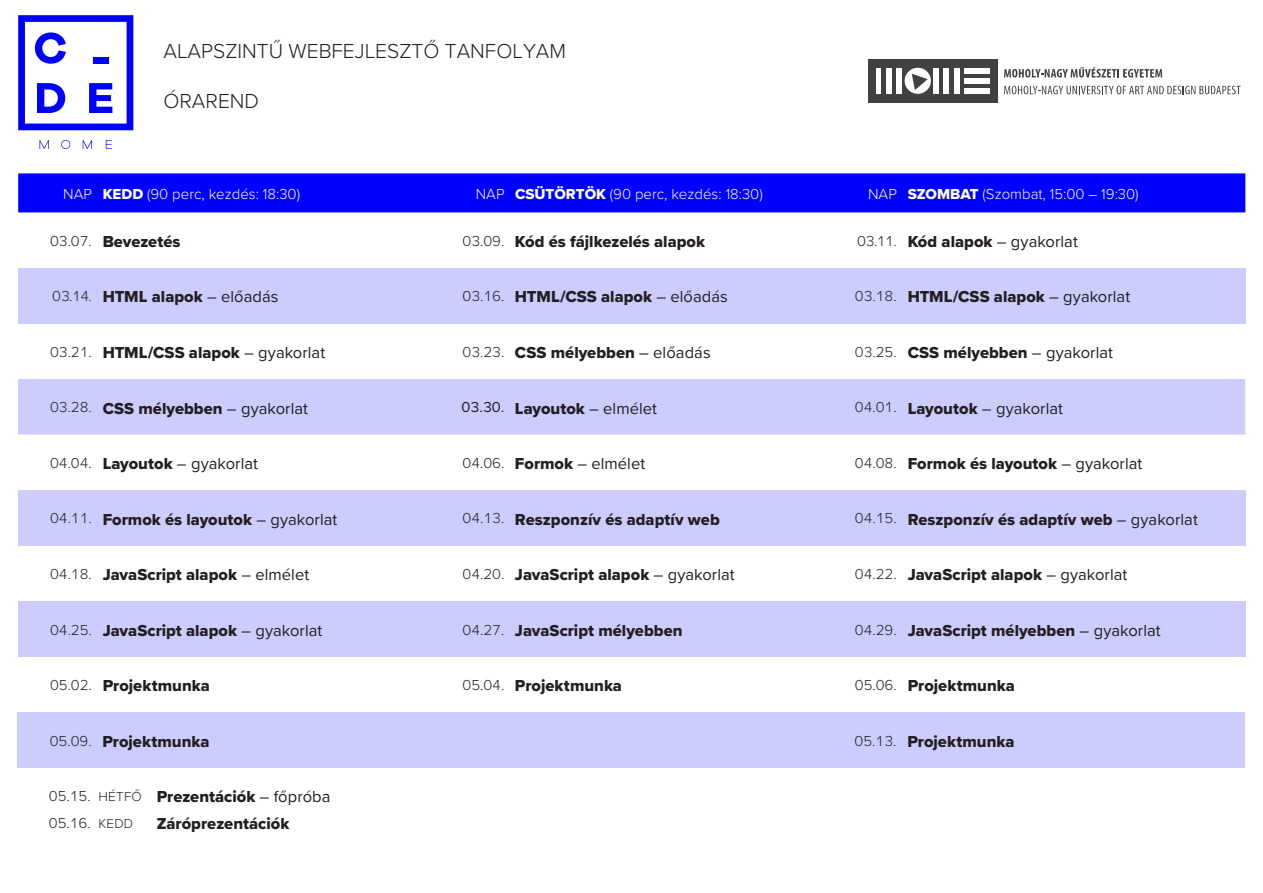
<style>
.page{position:relative;width:1263px;height:893px;background:#fff}
.page>*{position:absolute;margin:0;border:0;box-sizing:border-box;transform-origin:0 0}
.t1{font:300 21px "Proxima Nova";color:#231f20}
.t2{font:16.5px/27px "Proxima Nova Extrabld";color:#231f20}
.t3{font:16.5px "Proxima Nova";letter-spacing:.005em;color:#231f20}
.t4{font:300 15px "Proxima Nova";color:#fff}
.t5{font:300 15px/27px "Proxima Nova";color:#231f20}
.s1{font-family:"Proxima Nova Extrabld";font-weight:400}
.s2{font-family:"Proxima Nova";font-weight:300;font-size:15px}
.s3{font-weight:300;font-size:15px}
.s4{font-family:"Proxima Nova Extrabld"}
.s5{font-family:"Proxima Nova"}
.s6{font-family:"Proxima Nova";font-size:15px}
.s7{font-size:13.5px}
</style>
<div class="page">
<div style="left:18px;top:173px;width:1227px;height:39px;background:#0000fe"></div>
<div style="left:18px;top:490px;width:1227px;height:56px;background:#ccf"></div>
<div style="left:18px;top:379px;width:1227px;height:56px;background:#ccf"></div>
<div style="left:18px;top:601px;width:1227px;height:56px;background:#ccf"></div>
<div style="left:18px;top:268px;width:1227px;height:55px;background:#ccf"></div>
<div style="left:18px;top:712px;width:1227px;height:56px;background:#ccf"></div>
<svg style="left:1004px;top:67px;width:158px;height:10px"></svg>
<svg style="left:1004px;top:86px;width:236px;height:8px"></svg>
<div style="left:868px;top:59px;width:130px;height:43px;background:#414042"></div>
<div style="left:964px;top:78px;width:25px;height:5px;background:#fff"></div>
<div style="left:964px;top:68px;width:25px;height:5px;background:#fff"></div>
<div style="left:954px;top:68px;width:5px;height:25px;background:#fff"></div>
<div style="left:964px;top:88px;width:25px;height:5px;background:#fff"></div>
<div style="left:944px;top:68px;width:5px;height:25px;background:#fff"></div>
<div style="left:934px;top:68px;width:5px;height:25px;background:#fff"></div>
<svg style="left:905px;top:68px;width:26px;height:26px"></svg>
<div style="left:886px;top:68px;width:5px;height:25px;background:#fff"></div>
<div style="left:876px;top:68px;width:5px;height:25px;background:#fff"></div>
<div style="left:897px;top:68px;width:5px;height:25px;background:#fff"></div>
<svg style="left:18px;top:15px;width:115px;height:115px"></svg>
<svg style="left:40px;top:140px;width:9px;height:9px"></svg>
<svg style="left:61px;top:140px;width:9px;height:9px"></svg>
<svg style="left:83px;top:140px;width:9px;height:9px"></svg>
<svg style="left:106px;top:140px;width:6px;height:9px"></svg>
<div style="left:93px;top:58px;width:16px;height:6px;background:#00f"></div>
<p class="t1" style="left:163px;top:35px;width:404px">ALAPSZINTŰ WEBFEJLESZTŐ TANFOLYAM</p>
<p class="t1" style="left:163px;top:86px;width:97px">ÓRAREND</p>
<p class="t4" style="left:63px;top:183px;width:238px">NAP <span class="s1">KEDD</span> (90 perc, kezdés: 18:30)</p>
<p class="t4" style="left:476px;top:183px;width:288px">NAP <span class="s1">CSÜTÖRTÖK</span> (90 perc, kezdés: 18:30)</p>
<p class="t4" style="left:868px;top:183px;width:272px">NAP <span class="s1">SZOMBAT</span> (Szombat, 15:00 – 19:30)</p>
<p class="t2" style="left:50px;top:228px;width:132px"><span class="s2">03.07.</span> Bevezetés</p>
<p class="t2" style="left:463px;top:228px;width:244px"><span class="s2">03.09.</span> Kód és fájlkezelés alapok</p>
<p class="t3" style="left:857px;top:229px;width:222px"><span class="s3">03.11.</span> <span class="s4">Kód alapok</span> – gyakorlat</p>
<p class="t2" style="left:52px;top:283px;width:228px"><span class="s2">03.14.</span> HTML alapok <span class="s5">– előadás</span></p>
<p class="t2" style="left:463px;top:283px;width:267px"><span class="s2">03.16.</span> HTML/CSS alapok <span class="s5">– előadás</span></p>
<p class="t2" style="left:855px;top:283px;width:277px"><span class="s2">03.18.</span> HTML/CSS alapok <span class="s5">– gyakorlat</span></p>
<p class="t2" style="left:50px;top:339px;width:277px"><span class="s2">03.21.</span> HTML/CSS alapok <span class="s5">– gyakorlat</span></p>
<p class="t2" style="left:463px;top:339px;width:250px"><span class="s2">03.23.</span> CSS mélyebben <span class="s5">– előadás</span></p>
<p class="t2" style="left:855px;top:339px;width:260px"><span class="s2">03.25.</span> CSS mélyebben <span class="s5">– gyakorlat</span></p>
<p class="t2" style="left:50px;top:394px;width:259px"><span class="s2">03.28.</span> CSS mélyebben <span class="s5">– gyakorlat</span></p>
<p class="t2" style="left:462px;top:394px;width:197px"><span class="s6">03.30.</span> Layoutok <span class="s5">– elmélet</span></p>
<p class="t3" style="left:855px;top:396px;width:210px"><span class="s3">04.01.</span> <span class="s4">Layoutok</span> – gyakorlat</p>
<p class="t3" style="left:50px;top:451px;width:209px"><span class="s3">04.04.</span> <span class="s4">Layoutok</span> – gyakorlat</p>
<p class="t3" style="left:463px;top:451px;width:184px"><span class="s3">04.06.</span> <span class="s4">Formok</span> – elmélet</p>
<p class="t2" style="left:855px;top:450px;width:289px"><span class="s2">04.08.</span> Formok és layoutok <span class="s5">– gyakorlat</span></p>
<p class="t2" style="left:50px;top:505px;width:289px"><span class="s2">04.11.</span> Formok és layoutok <span class="s5">– gyakorlat</span></p>
<p class="t2" style="left:463px;top:505px;width:259px"><span class="s2">04.13.</span> Reszponzív és adaptív web</p>
<p class="t2" style="left:855px;top:505px;width:344px"><span class="s2">04.15.</span> Reszponzív és adaptív web <span class="s5">– gyakorlat</span></p>
<p class="t2" style="left:50px;top:561px;width:261px"><span class="s2">04.18.</span> JavaScript alapok <span class="s5">– elmélet</span></p>
<p class="t2" style="left:463px;top:561px;width:274px"><span class="s2">04.20.</span> JavaScript alapok <span class="s5">– gyakorlat</span></p>
<p class="t2" style="left:855px;top:561px;width:274px"><span class="s2">04.22.</span> JavaScript alapok <span class="s5">– gyakorlat</span></p>
<p class="t2" style="left:50px;top:616px;width:274px"><span class="s2">04.25.</span> JavaScript alapok <span class="s5">– gyakorlat</span></p>
<p class="t2" style="left:463px;top:616px;width:222px"><span class="s2">04.27.</span> JavaScript mélyebben</p>
<p class="t2" style="left:855px;top:616px;width:307px"><span class="s2">04.29.</span> JavaScript mélyebben <span class="s5">– gyakorlat</span></p>
<p class="t2" style="left:50px;top:672px;width:161px"><span class="s2">05.02.</span> Projektmunka</p>
<p class="t2" style="left:463px;top:672px;width:161px"><span class="s2">05.04.</span> Projektmunka</p>
<p class="t2" style="left:855px;top:672px;width:161px"><span class="s2">05.06.</span> Projektmunka</p>
<p class="t2" style="left:50px;top:727px;width:161px"><span class="s2">05.09.</span> Projektmunka</p>
<p class="t2" style="left:854px;top:727px;width:161px"><span class="s2">05.13.</span> Projektmunka</p>
<p class="t5" style="left:49px;top:782px;width:95px">05.15. <span class="s7">HÉTFŐ<br></span>05.16. <span class="s7">KEDD</span></p>
<p class="t2" style="left:157px;top:783px;width:175px">Prezentációk <span class="s5">– főpróba<br></span>Záróprezentációk</p>
</div>
